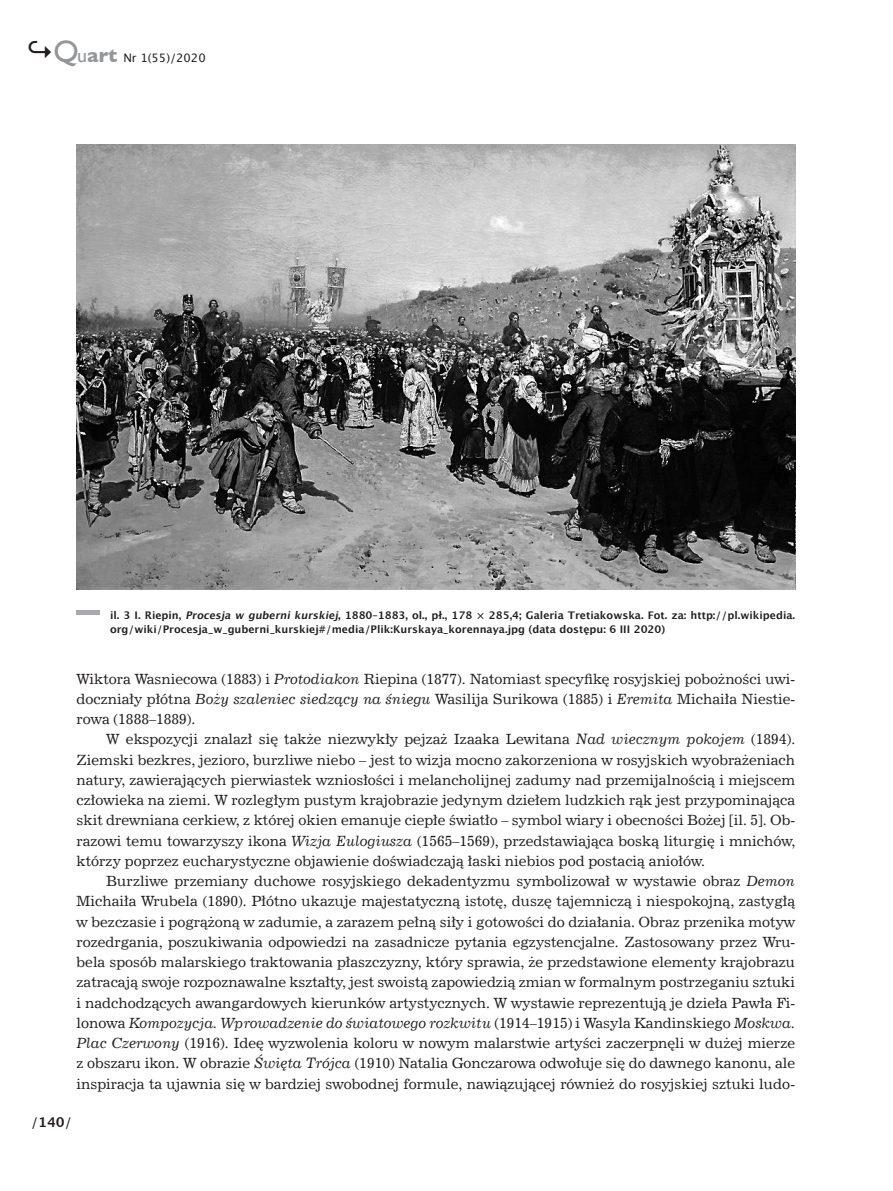
<style>
.page{position:relative;width:893px;height:1191px;background:#fff}
.page>*{position:absolute;margin:0;border:0;box-sizing:border-box;transform-origin:0 0}
.t1{font:14.1px/20.2px "News 702 EU";color:#231f20;text-align:justify}
.t2{font:700 13.5px "Lucida Grande";color:#231f20}
.t3{font:11.7px "Lucida Grande";color:#231f20}
.t4{font:700 10.5px/13.5px "Lucida Grande";color:#231f20}
.s1{font-weight:700;font-size:27px}
.s2{font-family:"Gill Sans";font-size:30.9px;color:#939598}
.s3{font-family:"Gill Sans";font-size:19.8px;color:#939598}
.s4{font-family:"Gill Sans";font-weight:700;font-size:19.8px;color:#939598}
.s5{font-style:italic}
.s6{font-weight:400}
</style>
<div class="page">
<hr style="left:77px;top:611px;width:23px;height:4px;background:#a8a9ad">
<img style="left:77px;top:145px;width:718px;height:444px">
<p class="t3" style="left:26px;top:51px;width:181px"><span class="s1">↪</span><span class="s2">Q</span><span class="s3">u</span><span class="s4">art</span> Nr 1(55)/2020</p>
<p class="t4" style="left:110px;top:609px;width:687px">il. 3 I. Riepin, <span class="s5">Procesja w guberni kurskiej</span>, 1880–1883, ol., pł., 178 × 285,4; Galeria Tretiakowska. Fot. za: http://pl.wikipedia. org/wiki/Procesja_w_guberni_kurskiej#/media/Plik:Kurskaya_korennaya.jpg (data dostępu: 6 III 2020)</p>
<p class="t1" style="left:77px;top:669px;width:720px">Wiktora Wasniecowa (1883) i <span class="s5">Protodiakon</span> Riepina (1877). Natomiast specyfikę rosyjskiej pobożności uwi&shy;doczniały płótna <span class="s5">Boży szaleniec siedzący na śniegu</span> Wasilija Surikowa (1885) i <span class="s5">Eremita</span> Michaiła Niestie&shy;rowa (1888–1889).</p>
<p class="t1" style="left:77px;top:729px;width:720px;text-indent:30px">W ekspozycji znalazł się także niezwykły pejzaż Izaaka Lewitana <span class="s5">Nad wiecznym pokojem</span> (1894).<br>Ziemski bezkres, jezioro, burzliwe niebo – jest to wizja mocno zakorzeniona w rosyjskich wyobrażeniach natury, zawierających pierwiastek wzniosłości i melancholijnej zadumy nad przemijalnością i miejscem człowieka na ziemi. W rozległym pustym krajobrazie jedynym dziełem ludzkich rąk jest przypominająca skit drewniana cerkiew, z której okien emanuje ciepłe światło – symbol wiary i obecności Bożej [il. 5]. Ob&shy;razowi temu towarzyszy ikona <span class="s5">Wizja Eulogiusza</span> (1565–1569), przedstawiająca boską liturgię i mnichów, którzy poprzez eucharystyczne objawienie doświadczają łaski niebios pod postacią aniołów.</p>
<p class="t1" style="left:77px;top:871px;width:720px;text-indent:30px">Burzliwe przemiany duchowe rosyjskiego dekadentyzmu symbolizował w wystawie obraz <span class="s5">Demon </span>Michaiła Wrubela (1890). Płótno ukazuje majestatyczną istotę, duszę tajemniczą i niespokojną, zastygłą w bezczasie i pogrążoną w zadumie, a zarazem pełną siły i gotowości do działania. Obraz przenika motyw rozedrgania, poszukiwania odpowiedzi na zasadnicze pytania egzystencjalne. Zastosowany przez Wru&shy;bela sposób malarskiego traktowania płaszczyzny, który sprawia, że przedstawione elementy krajobrazu zatracają swoje rozpoznawalne kształty, jest swoistą zapowiedzią zmian w formalnym postrzeganiu sztuki i nadchodzących awangardowych kierunków artystycznych. W wystawie reprezentują je dzieła Pawła Fi&shy;lonowa <span class="s5">Kompozycja. Wprowadzenie do światowego rozkwitu</span> (1914–1915) i Wasyla Kandinskiego <span class="s5">Moskwa.<br>Plac Czerwony</span> (1916). Ideę wyzwolenia koloru w nowym malarstwie artyści zaczerpnęli w dużej mierze z obszaru ikon. W obrazie <span class="s5">Święta Trójca</span> (1910) Natalia Gonczarowa odwołuje się do dawnego kanonu, ale inspiracja ta ujawnia się w bardziej swobodnej formule, nawiązującej również do rosyjskiej sztuki ludo-</p>
<p class="t2" style="left:31px;top:1114px;width:42px"><span class="s6">/</span>140<span class="s6">/</span></p>
</div>
